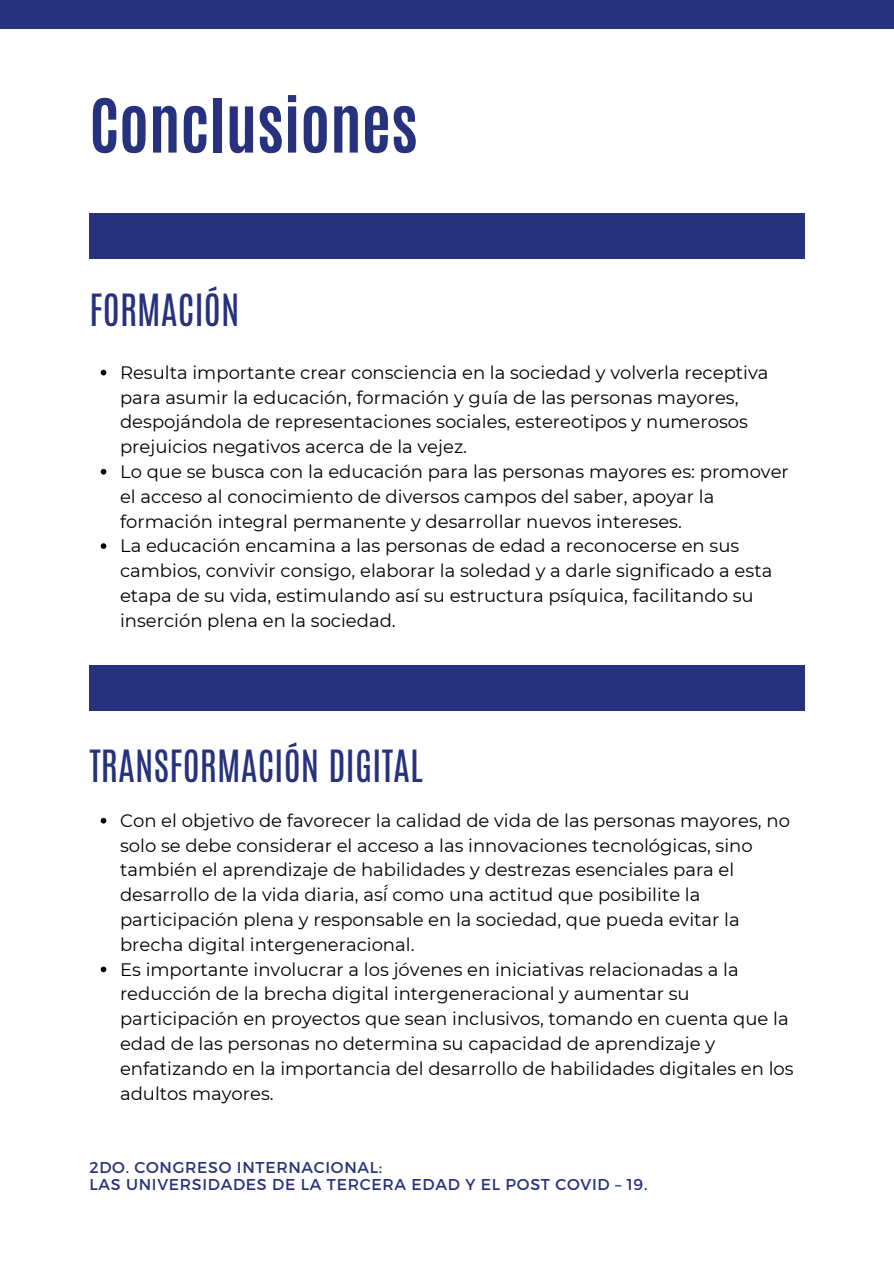
<style>
.page{position:relative;width:894px;height:1264px;background:#fff}
.page>*{position:absolute;margin:0;border:0;box-sizing:border-box;transform-origin:0 0}
.t1{font:700 63px "Antonio";color:#26327d}
.t2{font:37.05px "Antonio";color:#26327d}
.t3{font:18px/24.8px "Montserrat";color:#000}
.t4{font:15.75px "Montserrat";letter-spacing:.045em;color:#26327d}
</style>
<div class="page">
<div style="left:89px;top:213px;width:715px;height:45px;background:#26327d"></div>
<svg style="left:101px;top:370px;width:5px;height:5px"></svg>
<svg style="left:101px;top:469px;width:5px;height:5px"></svg>
<svg style="left:101px;top:543px;width:5px;height:6px"></svg>
<div style="left:0;top:0;width:893px;height:28px;background:#26327d"></div>
<div style="left:89px;top:665px;width:715px;height:45px;background:#26327d"></div>
<svg style="left:101px;top:818px;width:5px;height:5px"></svg>
<svg style="left:101px;top:966px;width:5px;height:6px"></svg>
<p class="t1" style="left:89px;top:81px;width:330px">Conclusiones</p>
<p class="t2" style="left:89px;top:283px;width:151px">FORMACIÓN</p>
<p class="t3" style="left:120px;top:360px;width:649px">Resulta importante crear consciencia en la sociedad y volverla receptiva para asumir la educación, formación y guía de las personas mayores, despojándola de representaciones sociales, estereotipos y numerosos prejuicios negativos acerca de la vejez.</p>
<p class="t3" style="left:120px;top:459px;width:670px">Lo que se busca con la educación para las personas mayores es: promover el acceso al conocimiento de diversos campos del saber, apoyar la formación integral permanente y desarrollar nuevos intereses.</p>
<p class="t3" style="left:120px;top:533px;width:653px">La educación encamina a las personas de edad a reconocerse en sus cambios, convivir consigo, elaborar la soledad y a darle significado a esta etapa de su vida, estimulando así su estructura psíquica, facilitando su inserción plena en la sociedad.</p>
<p class="t2" style="left:89px;top:740px;width:335px">TRANSFORMACIÓN DIGITAL</p>
<p class="t3" style="left:120px;top:808px;width:671px">Con el objetivo de favorecer la calidad de vida de las personas mayores, no solo se debe considerar el acceso a las innovaciones tecnológicas, sino también el aprendizaje de habilidades y destrezas esenciales para el desarrollo de la vida diaria, así́ como una actitud que posibilite la participación plena y responsable en la sociedad, que pueda evitar la brecha digital intergeneracional.</p>
<p class="t3" style="left:120px;top:956px;width:675px">Es importante involucrar a los jóvenes en iniciativas relacionadas a la reducción de la brecha digital intergeneracional y aumentar su participación en proyectos que sean inclusivos, tomando en cuenta que la edad de las personas no determina su capacidad de aprendizaje y enfatizando en la importancia del desarrollo de habilidades digitales en los adultos mayores.</p>
<p class="t4" style="left:89px;top:1157px;width:294px">2DO. CONGRESO INTERNACIONAL:</p>
<p class="t4" style="left:89px;top:1174px;width:559px">LAS UNIVERSIDADES DE LA TERCERA EDAD Y EL POST COVID – 19.</p>
</div>
